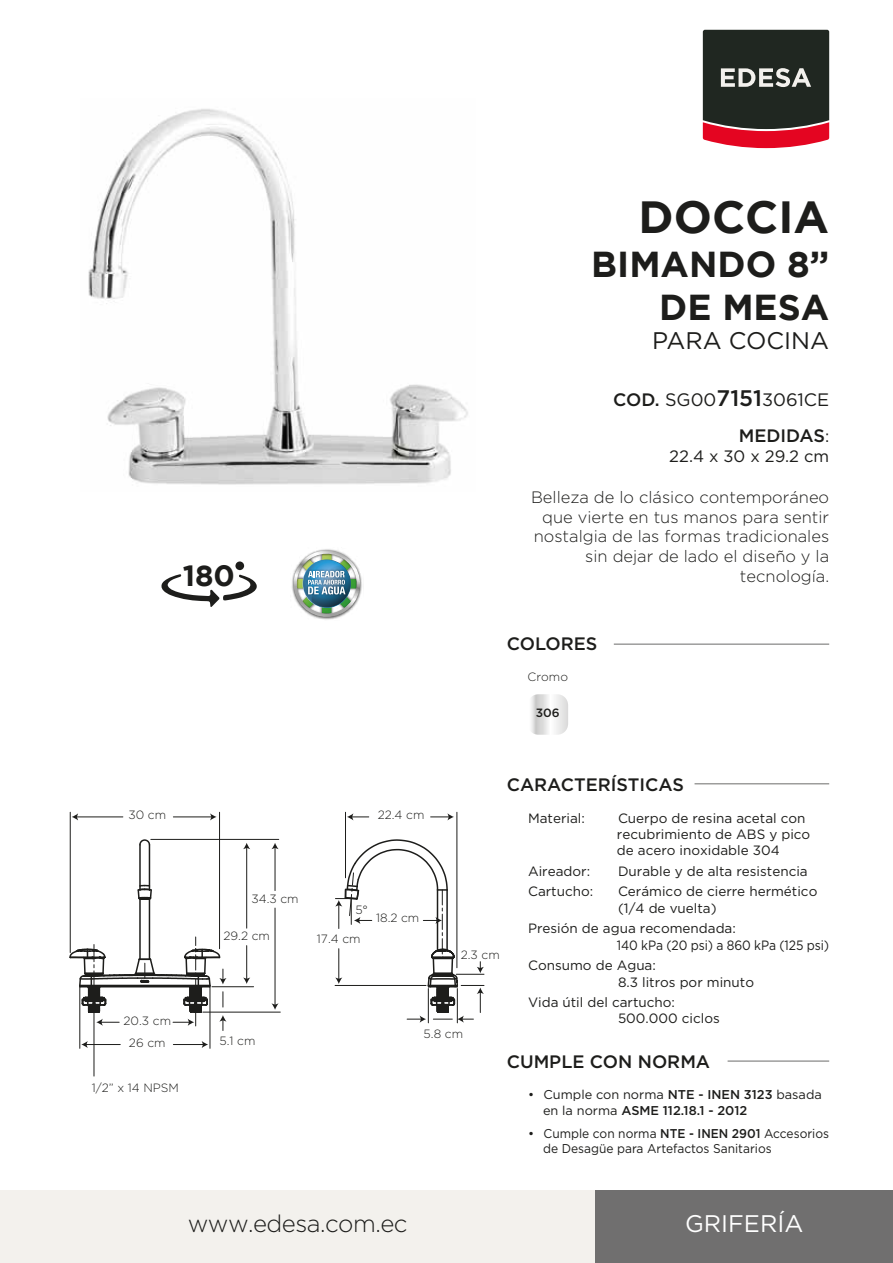
<style>
.page{position:relative;width:893px;height:1263px;background:#fff}
.page>*{position:absolute;margin:0;border:0;box-sizing:border-box;transform-origin:0 0}
.t1{font:700 45px "Gotham";color:#1d1d1b}
.t2{font:700 36px/43.2px "Gotham";color:#1d1d1b;text-align:right}
.t3{font:700 29.25px "Gotham";color:#1d1d1b}
.t4{font:300 24px "Gotham";letter-spacing:-.02em;color:#1d1d1b}
.t5{font:24px "Gotham";color:#1d1d1b}
.t6{font:24px "Gotham";color:#fff}
.t7{font:500 18px/36.6px "Gotham";color:#1d1d1b;text-align:right}
.t8{font:300 16.5px/19.8px "Gotham";color:#1d1d1b;text-align:right}
.t9{font:16.5px "Gotham";color:#1d1d1b}
.t10{font:13.5px/16.2px "Gotham";color:#1d1d1b}
.t11{font:12.75px/15.3px "Gotham";color:#1d1d1b}
.t12{font:300 12px "Gotham";color:#1d1d1b}
.t13{font:500 12px "Gotham";color:#1d1d1b}
.s1{font-weight:400}
.s2{font-size:22.5px}
.s3{font-weight:400;font-size:16.5px}
.s4{font-weight:500}
</style>
<div class="page">
<img style="left:88px;top:109px;width:380px;height:376px">
<div style="left:0;top:1191px;width:893px;height:72px;background:#f3f1ed"></div>
<div style="left:595px;top:1191px;width:298px;height:72px;background:#706f6f"></div>
<hr style="left:728px;top:1060px;width:101px;height:2px;background:#9d9d9c">
<hr style="left:694px;top:783px;width:135px;height:1px;background:#9d9d9c">
<hr style="left:614px;top:643px;width:215px;height:2px;background:#9d9d9c">
<svg style="left:531px;top:694px;width:37px;height:41px"></svg>
<svg style="left:703px;top:30px;width:126px;height:118px;background:#523736"></svg>
<hr style="left:94px;top:1013px;width:1px;height:63px;background:#1d1d1b">
<hr style="left:151px;top:839px;width:128px;height:1px;background:#1d1d1b">
<hr style="left:203px;top:1012px;width:77px;height:1px;background:#1d1d1b">
<hr style="left:275px;top:847px;width:1px;height:43px;background:#1d1d1b">
<svg style="left:271px;top:843px;width:8px;height:6px"></svg>
<hr style="left:275px;top:908px;width:1px;height:97px;background:#1d1d1b">
<svg style="left:271px;top:1003px;width:8px;height:7px"></svg>
<hr style="left:246px;top:847px;width:1px;height:81px;background:#1d1d1b">
<svg style="left:243px;top:843px;width:7px;height:6px"></svg>
<hr style="left:246px;top:946px;width:1px;height:33px;background:#1d1d1b">
<svg style="left:243px;top:977px;width:7px;height:7px"></svg>
<hr style="left:139px;top:845px;width:2px;height:45px;background:#1d1d1b">
<hr style="left:139px;top:899px;width:2px;height:60px;background:#1d1d1b">
<hr style="left:149px;top:845px;width:1px;height:45px;background:#1d1d1b">
<hr style="left:149px;top:899px;width:1px;height:60px;background:#1d1d1b">
<svg style="left:139px;top:839px;width:12px;height:7px"></svg>
<svg style="left:137px;top:884px;width:15px;height:16px"></svg>
<hr style="left:79px;top:986px;width:1px;height:62px;background:#1d1d1b">
<hr style="left:210px;top:986px;width:1px;height:62px;background:#1d1d1b">
<hr style="left:86px;top:1044px;width:34px;height:1px;background:#1d1d1b">
<svg style="left:81px;top:1041px;width:7px;height:7px"></svg>
<hr style="left:173px;top:1044px;width:31px;height:1px;background:#1d1d1b">
<svg style="left:202px;top:1041px;width:6px;height:7px"></svg>
<hr style="left:70px;top:812px;width:1px;height:141px;background:#1d1d1b">
<hr style="left:219px;top:812px;width:1px;height:137px;background:#1d1d1b">
<hr style="left:76px;top:816px;width:47px;height:1px;background:#1d1d1b">
<svg style="left:72px;top:813px;width:6px;height:7px"></svg>
<hr style="left:173px;top:816px;width:39px;height:1px;background:#1d1d1b">
<svg style="left:210px;top:813px;width:7px;height:7px"></svg>
<hr style="left:345px;top:812px;width:1px;height:66px;background:#1d1d1b">
<hr style="left:456px;top:812px;width:1px;height:156px;background:#1d1d1b">
<svg style="left:347px;top:813px;width:22px;height:7px"></svg>
<svg style="left:431px;top:813px;width:23px;height:7px"></svg>
<svg style="left:335px;top:838px;width:149px;height:185px"></svg>
<hr style="left:212px;top:986px;width:42px;height:1px;background:#1d1d1b">
<svg style="left:69px;top:937px;width:157px;height:93px"></svg>
<svg style="left:161px;top:574px;width:96px;height:33px"></svg>
<div style="left:235px;top:561px;width:9px;height:9px;background:#1d1d1b;border-radius:50%"></div>
<img style="left:292px;top:550px;width:70px;height:70px">
<h3 class="t3" style="left:183px;top:558px;width:54px">180</h3>
<h1 class="t1" style="left:639px;top:191px;width:192px">DOCCIA</h1>
<h2 class="t2" style="left:591px;top:241px;width:239px">BIMANDO 8”<br>DE MESA</h2>
<h3 class="t5" style="left:652px;top:325px;width:179px">PARA COCINA</h3>
<h3 class="t7" style="left:613px;top:381px;width:217px">COD. <span class="s1">SG00</span><span class="s2">7151</span><span class="s1">3061CE<br></span>MEDIDAS<span class="s3">:</span></h3>
<p class="t9" style="left:669px;top:445px;width:161px">22.4 x 30 x 29.2 cm</p>
<p class="t8" style="left:531px;top:487px;width:300px">Belleza de lo clásico contemporáneo que vierte en tus manos para sentir nostalgia de las formas tradicionales sin dejar de lado el diseño y la tecnología.</p>
<h3 class="t7" style="left:507px;top:625px;width:92px">COLORES</h3>
<p class="t12" style="left:528px;top:669px;width:42px">Cromo</p>
<p class="t13" style="left:536px;top:705px;width:25px">306</p>
<p class="t12" style="left:128px;top:807px;width:39px">30 cm</p>
<p class="t12" style="left:378px;top:807px;width:48px">22.4 cm</p>
<p class="t12" style="left:124px;top:1013px;width:49px">20.3 cm</p>
<p class="t12" style="left:129px;top:1035px;width:38px">26 cm</p>
<p class="t12" style="left:92px;top:1080px;width:89px">1/2” x 14 NPSM</p>
<p class="t12" style="left:251px;top:891px;width:49px">34.3 cm</p>
<p class="t12" style="left:223px;top:929px;width:48px">29.2 cm</p>
<p class="t12" style="left:355px;top:902px;width:14px">5°</p>
<p class="t12" style="left:317px;top:931px;width:45px">17.4 cm</p>
<p class="t12" style="left:376px;top:910px;width:45px">18.2 cm</p>
<p class="t12" style="left:461px;top:947px;width:41px">2.3 cm</p>
<p class="t12" style="left:220px;top:1033px;width:37px">5.1 cm</p>
<p class="t12" style="left:424px;top:1026px;width:41px">5.8 cm</p>
<h3 class="t7" style="left:507px;top:766px;width:179px">CARACTERÍSTICAS</h3>
<p class="t10" style="left:528px;top:809px;width:58px">Material:</p>
<p class="t10" style="left:617px;top:809px;width:195px">Cuerpo de resina acetal con recubrimiento de ABS y pico de acero inoxidable 304</p>
<p class="t10" style="left:528px;top:863px;width:64px">Aireador:</p>
<p class="t10" style="left:618px;top:863px;width:191px">Durable y de alta resistencia</p>
<p class="t10" style="left:528px;top:883px;width:67px">Cartucho:</p>
<p class="t10" style="left:618px;top:883px;width:201px">Cerámico de cierre hermético (1/4 de vuelta)</p>
<p class="t10" style="left:617px;top:920px;width:214px;text-indent:-89px">Presión de agua recomendada:<br>140 kPa (20 psi) a 860 kPa (125 psi)</p>
<p class="t10" style="left:618px;top:957px;width:138px;text-indent:-90px">Consumo de Agua:<br>8.3 litros por minuto</p>
<p class="t10" style="left:618px;top:994px;width:103px;text-indent:-90px">Vida útil del cartucho:<br>500.000 ciclos</p>
<h3 class="t7" style="left:507px;top:1043px;width:205px">CUMPLE CON NORMA</h3>
<p class="t11" style="left:543px;top:1087px;width:280px;text-indent:-15px">• Cumple con norma <span class="s4">NTE - INEN 3123</span> basada en la norma <span class="s4">ASME 112.18.1 - 2012</span></p>
<p class="t11" style="left:543px;top:1125px;width:288px;text-indent:-15px">• Cumple con norma <span class="s4">NTE - INEN 2901</span> Accesorios de Desagüe para Artefactos Sanitarios</p>
<h3 class="t4" style="left:188px;top:1208px;width:221px">www.edesa.com.ec</h3>
<h3 class="t6" style="left:685px;top:1208px;width:120px">GRIFERÍA</h3>
</div>
